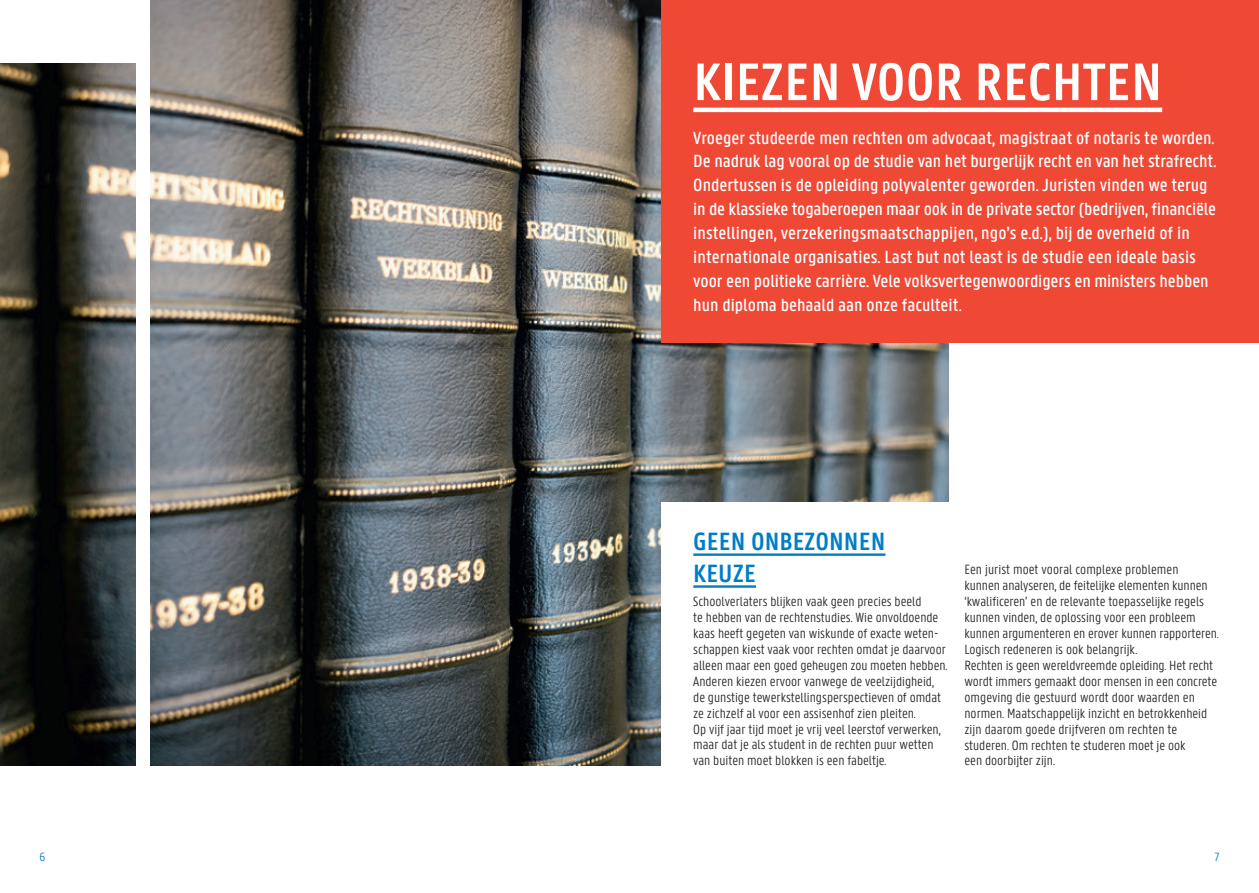
<style>
.page{position:relative;width:1259px;height:893px;background:#fff}
.page>*{position:absolute;margin:0;border:0;box-sizing:border-box;transform-origin:0 0}
.t1{font:600 56.25px "U Gent Panno Text";color:#fff}
.t2{font:600 26.7px/32px "U Gent Panno Text";color:#007ec5}
.t3{font:500 18.75px/23.9px "U Gent Panno Text";letter-spacing:-.005em;color:#fff}
.t4{font:300 14.25px/15.9px "U Gent Panno Text";color:#231f20}
.t5{font:300 12.75px "U Gent Panno Text";color:#007ec5}
</style>
<div class="page">
<img style="left:151px;top:0;width:797px;height:765px">
<img style="left:0;top:64px;width:135px;height:701px">
<div style="left:661px;top:502px;width:303px;height:335px;background:#fff"></div>
<div style="left:661px;top:0;width:598px;height:343px;background:#ef4835"></div>
<hr style="left:693px;top:108px;width:469px;height:4px;background:#fff">
<hr style="left:693px;top:553px;width:192px;height:3px;background:#007ec5">
<hr style="left:693px;top:585px;width:63px;height:3px;background:#007ec5">
<h1 class="t1" style="left:693px;top:48px;width:470px">KIEZEN VOOR RECHTEN</h1>
<p class="t3" style="left:693px;top:125px;width:525px">Vroeger studeerde men rechten om advocaat, magistraat of notaris te worden.<br>De nadruk lag vooral op de studie van het burgerlijk recht en van het strafrecht.<br>Ondertussen is de opleiding polyvalenter geworden. Juristen vinden we terug in de klassieke togaberoepen maar ook in de private sector (bedrijven, financiële instellingen, verzekeringsmaatschappijen, ngo’s e.d.), bij de overheid of in internationale organisaties. Last but not least is de studie een ideale basis voor een politieke carrière. Vele volksvertegenwoordigers en ministers hebben hun diploma behaald aan onze faculteit.</p>
<h2 class="t2" style="left:693px;top:525px;width:194px">GEEN ONBEZONNEN<br>KEUZE</h2>
<p class="t4" style="left:693px;top:593px;width:256px">Schoolverlaters blijken vaak geen precies beeld<br>te hebben van de rechtenstudies. Wie onvoldoende kaas heeft gegeten van wiskunde of exacte weten&shy;schappen kiest vaak voor rechten omdat je daarvoor alleen maar een goed geheugen zou moeten hebben.<br>Anderen kiezen ervoor vanwege de veelzijdigheid, de gunstige tewerkstellingsperspectieven of omdat ze zichzelf al voor een assisenhof zien pleiten.<br>Op vijf jaar tijd moet je vrij veel leerstof verwerken, maar dat je als student in de rechten puur wetten van buiten moet blokken is een fabeltje.</p>
<p class="t4" style="left:964px;top:561px;width:256px">Een jurist moet vooral complexe problemen<br>kunnen analyseren, de feitelijke elementen kunnen ‘kwalificeren’ en de relevante toepasselijke regels kunnen vinden, de oplossing voor een probleem kunnen argumenteren en erover kunnen rapporteren.<br>Logisch redeneren is ook belangrijk.<br>Rechten is geen wereldvreemde opleiding. Het recht wordt immers gemaakt door mensen in een concrete omgeving die gestuurd wordt door waarden en normen. Maatschappelijk inzicht en betrokkenheid zijn daarom goede drijfveren om rechten te studeren. Om rechten te studeren moet je ook<br>een doorbijter zijn.</p>
<p class="t5" style="left:39px;top:849px;width:7px">6</p>
<p class="t5" style="left:1214px;top:849px;width:7px">7</p>
</div>
